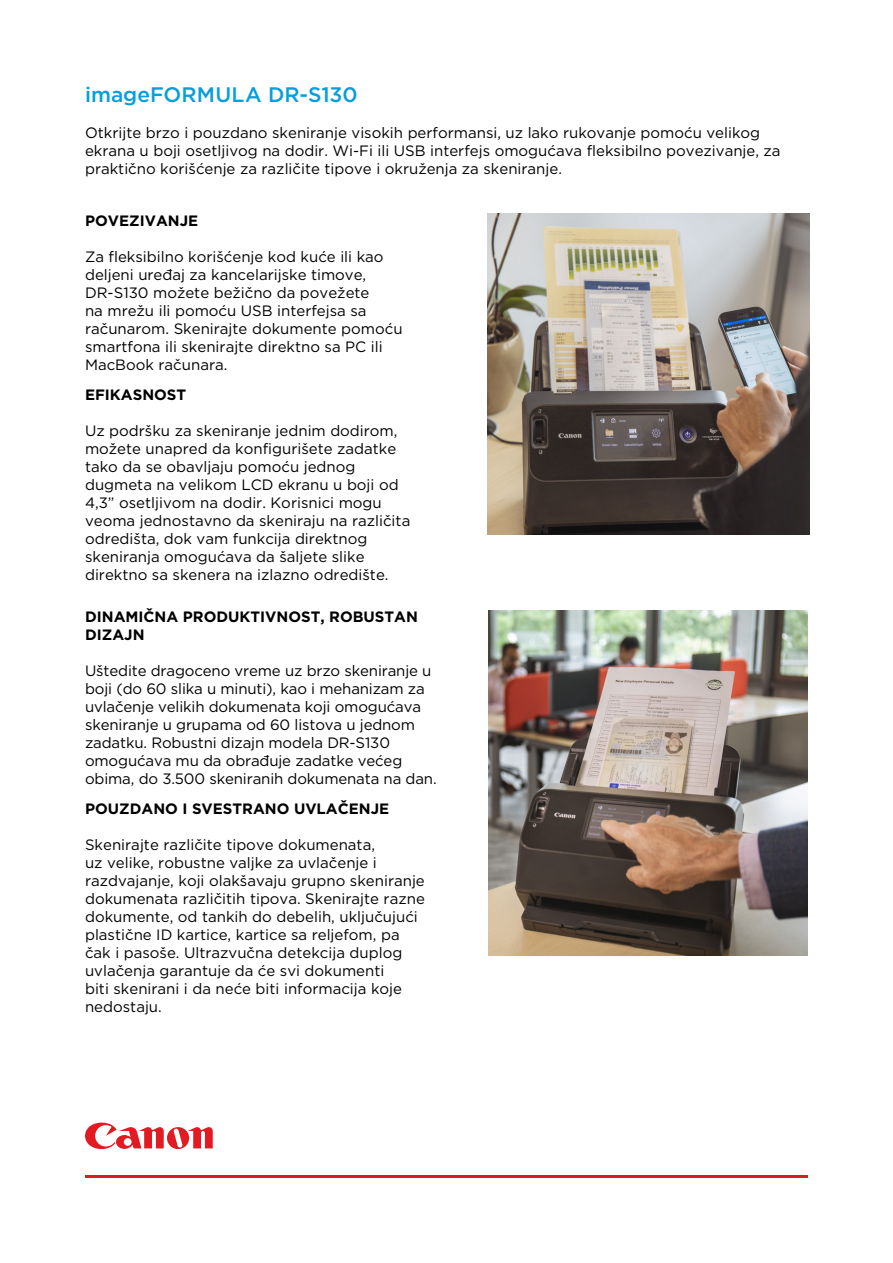
<style>
.page{position:relative;width:893px;height:1263px;background:#fff}
.page>*{position:absolute;margin:0;border:0;box-sizing:border-box;transform-origin:0 0}
.C_-_Head{font:500 21px "Gotham";letter-spacing:.005em;color:#069edb}
.Specifiation_Title{font:15px/18px "Gotham";color:#000}
.Specifiation_Title-2{font:700 15px/18px "Gotham";color:#000}
</style>
<div class="page">
<svg style="left:85px;top:1122px;width:128px;height:28px"></svg>
<hr style="left:85px;top:1175px;width:723px;height:3px;background:#e21a21">
<img style="left:488px;top:214px;width:321px;height:320px">
<img style="left:489px;top:610px;width:319px;height:346px">
<p class="C_-_Head" style="left:85px;top:81px;width:274px">imageFORMULA DR-S130</p>
<p class="Specifiation_Title" style="left:85px;top:124px;width:697px">Otkrijte brzo i pouzdano skeniranje visokih performansi, uz lako rukovanje pomoću velikog ekrana u boji osetljivog na dodir. Wi-Fi ili USB interfejs omogućava fleksibilno povezivanje, za praktično korišćenje za različite tipove i okruženja za skeniranje.</p>
<p class="Specifiation_Title-2" style="left:85px;top:211px;width:115px">POVEZIVANJE</p>
<p class="Specifiation_Title" style="left:85px;top:247px;width:319px">Za fleksibilno korišćenje kod kuće ili kao deljeni uređaj za kancelarijske timove, DR-S130 možete bežično da povežete<br>na mrežu ili pomoću USB interfejsa sa računarom. Skenirajte dokumente pomoću smartfona ili skenirajte direktno sa PC ili MacBook računara.</p>
<p class="Specifiation_Title-2" style="left:85px;top:386px;width:103px">EFIKASNOST</p>
<p class="Specifiation_Title" style="left:85px;top:421px;width:327px">Uz podršku za skeniranje jednim dodirom, možete unapred da konfigurišete zadatke tako da se obavljaju pomoću jednog dugmeta na velikom LCD ekranu u boji od 4,3” osetljivom na dodir. Korisnici mogu veoma jednostavno da skeniraju na različita odredišta, dok vam funkcija direktnog skeniranja omogućava da šaljete slike direktno sa skenera na izlazno odredište.</p>
<p class="Specifiation_Title-2" style="left:85px;top:608px;width:334px">DINAMIČNA PRODUKTIVNOST, ROBUSTAN<br>DIZAJN</p>
<p class="Specifiation_Title" style="left:85px;top:662px;width:353px">Uštedite dragoceno vreme uz brzo skeniranje u boji (do 60 slika u minuti), kao i mehanizam za uvlačenje velikih dokumenata koji omogućava skeniranje u grupama od 60 listova u jednom zadatku. Robustni dizajn modela DR-S130 omogućava mu da obrađuje zadatke većeg obima, do 3.500 skeniranih dokumenata na dan.</p>
<p class="Specifiation_Title-2" style="left:85px;top:799px;width:306px">POUZDANO I SVESTRANO UVLAČENJE</p>
<p class="Specifiation_Title" style="left:85px;top:835px;width:341px">Skenirajte različite tipove dokumenata,<br>uz velike, robustne valjke za uvlačenje i razdvajanje, koji olakšavaju grupno skeniranje dokumenata različitih tipova. Skenirajte razne dokumente, od tankih do debelih, uključujući plastične ID kartice, kartice sa reljefom, pa čak i pasoše. Ultrazvučna detekcija duplog uvlačenja garantuje da će svi dokumenti<br>biti skenirani i da neće biti informacija koje nedostaju.</p>
</div>
